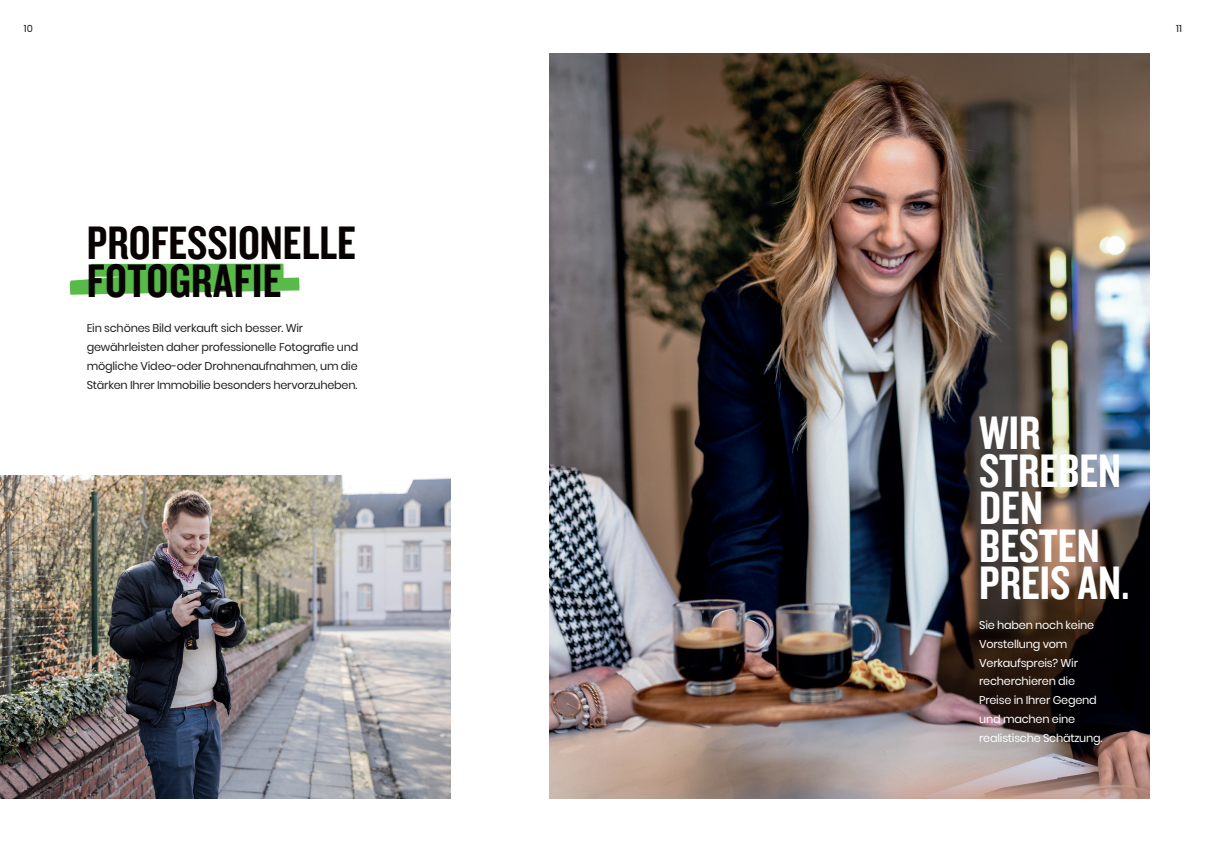
<style>
.page{position:relative;width:1205px;height:851px;background:#fff}
.page>*{position:absolute;margin:0;border:0;box-sizing:border-box;transform-origin:0 0}
.t1{font:48.75px/37.5px "Knockout 49 Liteweight";color:#fff}
.t2{font:48.75px/37.5px "Knockout 49 Liteweight";color:#080302}
.t3{font:11.25px/18.8px "Poppins";letter-spacing:-.02em;color:#231f20}
.t4{font:11.25px/18.8px "Poppins";letter-spacing:-.02em;color:#fff}
.t5{font:10px "Poppins";color:#231f20}
</style>
<div class="page">
<img style="left:549px;top:53px;width:600px;height:745px">
<svg style="left:70px;top:263px;width:229px;height:32px;background:#76c669"></svg>
<img style="left:0;top:475px;width:450px;height:323px">
<p class="t5" style="left:24px;top:22px;width:11px">10</p>
<p class="t5" style="left:1176px;top:22px;width:7px">11</p>
<h1 class="t2" style="left:87px;top:223px;width:271px">PROFESSIONELLE<br>FOTOGRAFIE</h1>
<p class="t3" style="left:87px;top:319px;width:273px">Ein schönes Bild verkauft sich besser. Wir gewährleisten daher professionelle Fotografie und mögliche Video-oder Drohnenaufnahmen, um die Stärken Ihrer Immobilie besonders hervorzuheben.</p>
<h1 class="t1" style="left:979px;top:412px;width:152px">WIR<br>STREBEN<br>DEN<br>BESTEN<br>PREIS AN.</h1>
<p class="t4" style="left:979px;top:615px;width:125px">Sie haben noch keine<br>Vorstellung vom<br>Verkaufspreis? Wir recherchieren die<br>Preise in Ihrer Gegend und machen eine realistische Schätzung.</p>
</div>
